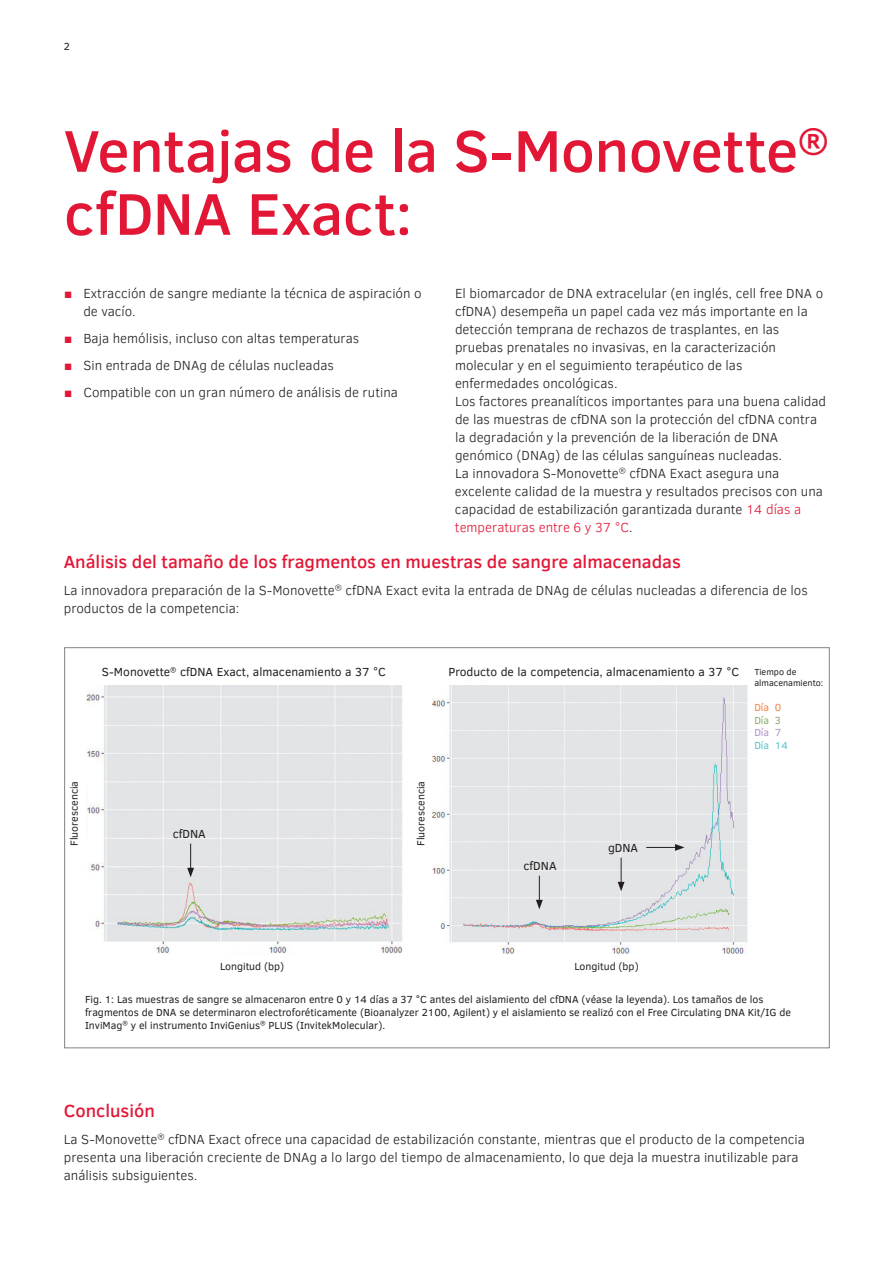
<style>
.page{position:relative;width:893px;height:1263px;background:#fff}
.page>*{position:absolute;margin:0;border:0;box-sizing:border-box;transform-origin:0 0}
.t1{font:500 60px/63px "Clear Sans";letter-spacing:-.01em;color:#e21736}
.t2{font:500 18px "Clear Sans";color:#e21736}
.t3{font:300 13.5px/18px "Clear Sans";color:#231f20}
.t4{font:12px "Clear Sans";color:#231f20}
.t5{font:10.5px/12.6px "Clear Sans";color:#231f20}
.t6{font:10.5px "Clear Sans";color:#56c5cb}
.t7{font:10.5px "Clear Sans";color:#f58345}
.t8{font:10.5px "Clear Sans";color:#8aae71}
.t9{font:10.5px "Clear Sans";color:#b194c5}
.t10{font:9px/10.8px "Clear Sans";color:#231f20}
.s1{color:#e21736}
.s2{font-weight:400;color:#e21736}
</style>
<div class="page">
<img style="left:86px;top:685px;width:316px;height:269px">
<svg style="left:187px;top:844px;width:7px;height:33px"></svg>
<img style="left:433px;top:685px;width:315px;height:269px">
<svg style="left:536px;top:876px;width:7px;height:33px"></svg>
<svg style="left:618px;top:858px;width:7px;height:33px"></svg>
<hr style="left:646px;top:847px;width:31px;height:1px;background:#231f20">
<svg style="left:675px;top:844px;width:9px;height:7px"></svg>
<p class="t5" style="left:64px;top:40px;width:8px">2</p>
<h1 class="t1" style="left:64px;top:118px;width:767px">Ventajas de la S-Monovette<sup>® </sup>cfDNA Exact:</h1>
<p class="t3" style="left:455px;top:284px;width:373px">El biomarcador de DNA extracelular (en inglés, cell free DNA o cfDNA) desempeña un papel cada vez más importante en la detección temprana de rechazos de trasplantes, en las pruebas prenatales no invasivas, en la caracterización molecular y en el seguimiento terapéutico de las enfermedades oncológicas.<br>Los factores preanalíticos importantes para una buena calidad de las muestras de cfDNA son la protección del cfDNA contra la degradación y la prevención de la liberación de DNA genómico (DNAg) de las células sanguíneas nucleadas.<br>La innovadora S-Monovette<sup>®</sup> cfDNA Exact asegura una excelente calidad de la muestra y resultados precisos con una capacidad de estabilización garantizada durante <span class="s1">14 días a temperaturas entre 6 y 37 °C</span>.</p>
<h2 class="t2" style="left:64px;top:549px;width:619px">Análisis del tamaño de los fragmentos en muestras de sangre almacenadas</h2>
<p class="t3" style="left:64px;top:581px;width:746px">La innovadora preparación de la S-Monovette<sup>®</sup> cfDNA Exact evita la entrada de DNAg de células nucleadas a diferencia de los productos de la competencia:</p>
<p class="t3" style="left:83px;top:284px;width:340px;text-indent:-19px"><span class="s2">■</span> Extracción de sangre mediante la técnica de aspiración o de vacío.</p>
<p class="t3" style="left:64px;top:329px;width:297px"><span class="s2">■</span> Baja hemólisis, incluso con altas temperaturas</p>
<p class="t3" style="left:64px;top:356px;width:271px"><span class="s2">■</span> Sin entrada de DNAg de células nucleadas</p>
<p class="t3" style="left:64px;top:383px;width:335px"><span class="s2">■</span> Compatible con un gran número de análisis de rutina</p>
<p class="t4" style="left:102px;top:663px;width:286px">S-Monovette<sup>®</sup> cfDNA Exact, almacenamiento a 37 °C</p>
<p class="t5" style="left:68px;top:846px;width:67px;rotate:-90deg">Fluorescencia</p>
<p class="t4" style="left:173px;top:826px;width:34px">cfDNA</p>
<p class="t5" style="left:414px;top:846px;width:67px;rotate:-90deg">Fluorescencia</p>
<p class="t4" style="left:448px;top:663px;width:292px">Producto de la competencia, almacenamiento a 37 °C</p>
<p class="t10" style="left:754px;top:666px;width:71px">Tiempo de almacenamiento:</p>
<p class="t7" style="left:754px;top:701px;width:29px">Día 0</p>
<p class="t8" style="left:754px;top:713px;width:28px">Día 3</p>
<p class="t9" style="left:754px;top:726px;width:29px">Día 7</p>
<p class="t6" style="left:754px;top:738px;width:35px">Día 14</p>
<p class="t4" style="left:524px;top:858px;width:34px">cfDNA</p>
<p class="t4" style="left:608px;top:840px;width:32px">gDNA</p>
<p class="t5" style="left:220px;top:960px;width:66px">Longitud (bp)</p>
<p class="t5" style="left:574px;top:960px;width:66px">Longitud (bp)</p>
<p class="t5" style="left:85px;top:993px;width:707px">Fig. 1: Las muestras de sangre se almacenaron entre 0 y 14 días a 37 °C antes del aislamiento del cfDNA (véase la leyenda). Los tamaños de los fragmentos de DNA se determinaron electroforéticamente (Bioanalyzer 2100, Agilent) y el aislamiento se realizó con el Free Circulating DNA Kit/IG de<br>InviMag<sup>®</sup> y el instrumento InviGenius<sup>®</sup> PLUS (InvitekMolecular).</p>
<h2 class="t2" style="left:64px;top:1098px;width:93px">Conclusión</h2>
<p class="t3" style="left:64px;top:1130px;width:743px">La S-Monovette<sup>®</sup> cfDNA Exact ofrece una capacidad de estabilización constante, mientras que el producto de la competencia presenta una liberación creciente de DNAg a lo largo del tiempo de almacenamiento, lo que deja la muestra inutilizable para análisis subsiguientes.</p>
</div>
